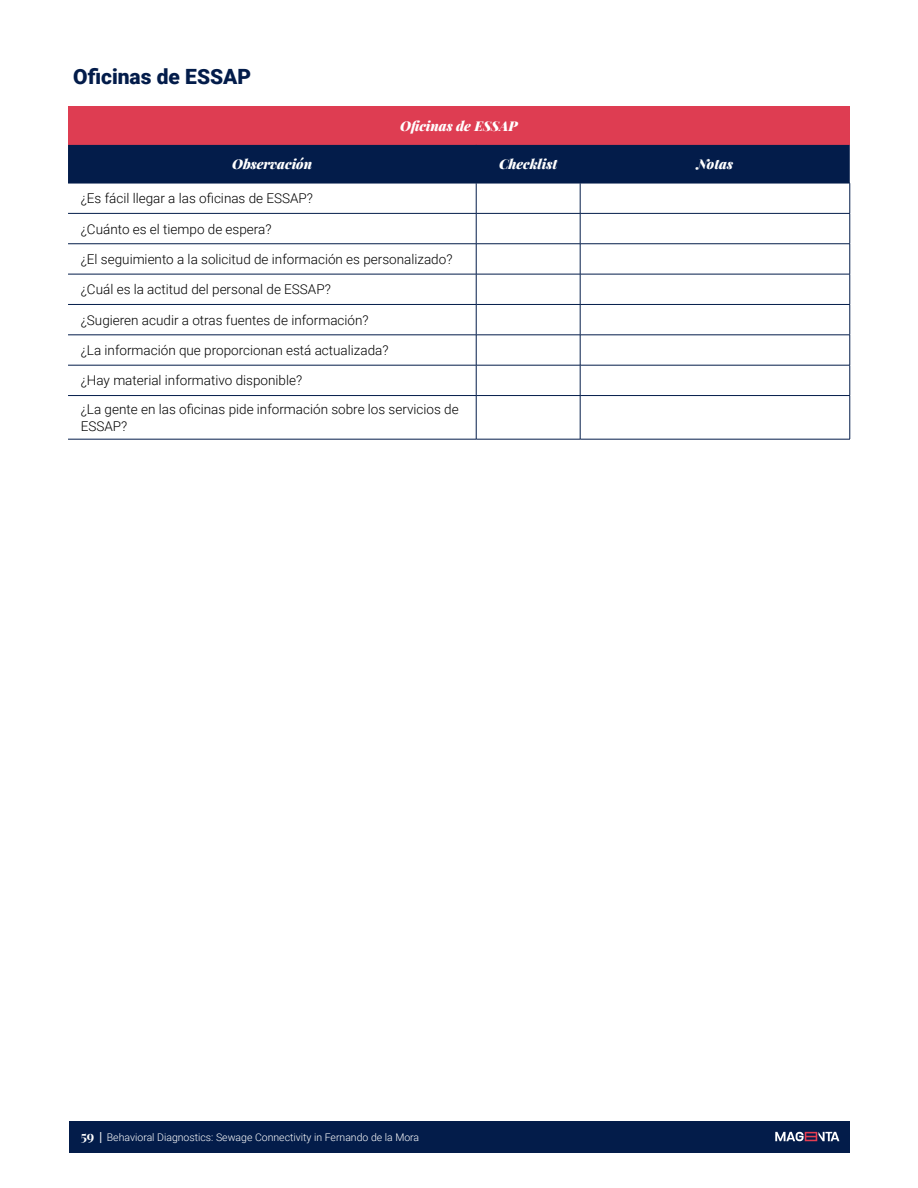
<style>
.page{position:relative;width:918px;height:1188px;background:#fff}
.page>*{position:absolute;margin:0;border:0;box-sizing:border-box;transform-origin:0 0}
.t1{font:900 21px "Roboto";color:#031c4a}
.t2{font:300 13.5px/28.8px "Roboto";color:#000}
.t3{font:italic 900 13.5px "Playfair Display";color:#fff}
.t4{font:300 10.5px "Roboto";color:#fff}
.s1{font-family:"Playfair Display";font-weight:700;font-size:13.5px}
.s2{font-family:"Playfair Display";font-weight:700}
</style>
<div class="page">
<div style="left:69px;top:1121px;width:781px;height:31px;background:#031c4a"></div>
<svg style="left:775px;top:1132px;width:64px;height:9px"></svg>
<div style="left:68px;top:107px;width:782px;height:38px;background:#de3d52"></div>
<div style="left:68px;top:145px;width:782px;height:38px;background:#031c4a"></div>
<svg style="left:68px;top:184px;width:782px;height:255px"></svg>
<hr style="left:476px;top:145px;width:1px;height:38px;background:#031c4a">
<hr style="left:68px;top:183px;width:408px;height:1px;background:#031c4a">
<hr style="left:476px;top:183px;width:104px;height:1px;background:#031c4a">
<hr style="left:476px;top:183px;width:1px;height:30px;background:#031c4a">
<hr style="left:580px;top:183px;width:270px;height:1px;background:#031c4a">
<hr style="left:580px;top:183px;width:1px;height:30px;background:#031c4a">
<hr style="left:850px;top:183px;width:1px;height:30px;background:#031c4a">
<hr style="left:68px;top:213px;width:408px;height:1px;background:#031c4a">
<hr style="left:476px;top:213px;width:104px;height:1px;background:#031c4a">
<hr style="left:476px;top:214px;width:1px;height:30px;background:#031c4a">
<hr style="left:580px;top:213px;width:270px;height:1px;background:#031c4a">
<hr style="left:580px;top:214px;width:1px;height:30px;background:#031c4a">
<hr style="left:850px;top:214px;width:1px;height:30px;background:#031c4a">
<hr style="left:68px;top:243px;width:408px;height:1px;background:#031c4a">
<hr style="left:476px;top:243px;width:104px;height:1px;background:#031c4a">
<hr style="left:476px;top:244px;width:1px;height:30px;background:#031c4a">
<hr style="left:580px;top:243px;width:270px;height:1px;background:#031c4a">
<hr style="left:580px;top:244px;width:1px;height:30px;background:#031c4a">
<hr style="left:850px;top:244px;width:1px;height:30px;background:#031c4a">
<hr style="left:68px;top:274px;width:408px;height:1px;background:#031c4a">
<hr style="left:476px;top:274px;width:104px;height:1px;background:#031c4a">
<hr style="left:476px;top:274px;width:1px;height:30px;background:#031c4a">
<hr style="left:580px;top:274px;width:270px;height:1px;background:#031c4a">
<hr style="left:580px;top:274px;width:1px;height:30px;background:#031c4a">
<hr style="left:850px;top:274px;width:1px;height:30px;background:#031c4a">
<hr style="left:68px;top:304px;width:408px;height:1px;background:#031c4a">
<hr style="left:476px;top:304px;width:104px;height:1px;background:#031c4a">
<hr style="left:476px;top:305px;width:1px;height:30px;background:#031c4a">
<hr style="left:580px;top:304px;width:270px;height:1px;background:#031c4a">
<hr style="left:580px;top:305px;width:1px;height:30px;background:#031c4a">
<hr style="left:850px;top:305px;width:1px;height:30px;background:#031c4a">
<hr style="left:68px;top:335px;width:408px;height:1px;background:#031c4a">
<hr style="left:476px;top:335px;width:104px;height:1px;background:#031c4a">
<hr style="left:476px;top:335px;width:1px;height:30px;background:#031c4a">
<hr style="left:580px;top:335px;width:270px;height:1px;background:#031c4a">
<hr style="left:580px;top:335px;width:1px;height:30px;background:#031c4a">
<hr style="left:850px;top:335px;width:1px;height:30px;background:#031c4a">
<hr style="left:68px;top:365px;width:408px;height:1px;background:#031c4a">
<hr style="left:476px;top:365px;width:104px;height:1px;background:#031c4a">
<hr style="left:476px;top:365px;width:1px;height:30px;background:#031c4a">
<hr style="left:580px;top:365px;width:270px;height:1px;background:#031c4a">
<hr style="left:580px;top:365px;width:1px;height:30px;background:#031c4a">
<hr style="left:850px;top:365px;width:1px;height:30px;background:#031c4a">
<hr style="left:68px;top:395px;width:408px;height:1px;background:#031c4a">
<hr style="left:476px;top:395px;width:104px;height:1px;background:#031c4a">
<hr style="left:476px;top:396px;width:1px;height:43px;background:#031c4a">
<hr style="left:580px;top:395px;width:270px;height:1px;background:#031c4a">
<hr style="left:580px;top:396px;width:1px;height:43px;background:#031c4a">
<hr style="left:850px;top:396px;width:1px;height:43px;background:#031c4a">
<hr style="left:68px;top:439px;width:408px;height:1px;background:#031c4a">
<hr style="left:476px;top:439px;width:104px;height:1px;background:#031c4a">
<hr style="left:580px;top:439px;width:270px;height:1px;background:#031c4a">
<h1 class="t1" style="left:73px;top:62px;width:180px">Oficinas de ESSAP</h1>
<p class="t3" style="left:400px;top:115px;width:119px">Oficinas de ESSAP</p>
<p class="t3" style="left:232px;top:153px;width:81px">Observación</p>
<p class="t3" style="left:499px;top:153px;width:60px">Checklist</p>
<p class="t3" style="left:697px;top:153px;width:38px">Notas</p>
<p class="t2" style="left:81px;top:184px;width:234px">¿Es fácil llegar a las oficinas de ESSAP?</p>
<p class="t2" style="left:81px;top:214px;width:192px">¿Cuánto es el tiempo de espera?</p>
<p class="t2" style="left:81px;top:244px;width:373px">¿El seguimiento a la solicitud de información es personalizado?</p>
<p class="t2" style="left:81px;top:275px;width:252px">¿Cuál es la actitud del personal de ESSAP?</p>
<p class="t2" style="left:81px;top:305px;width:289px">¿Sugieren acudir a otras fuentes de información?</p>
<p class="t2" style="left:81px;top:335px;width:309px">¿La información que proporcionan está actualizada?</p>
<p class="t2" style="left:81px;top:366px;width:379px">¿Hay material informativo disponible?<br>¿La gente en las oficinas pide información sobre los servicios de</p>
<p class="t2" style="left:81px;top:411px;width:48px">ESSAP?</p>
<p class="t4" style="left:81px;top:1130px;width:340px"><span class="s1">59</span> <span class="s2">|</span> Behavioral Diagnostics: Sewage Connectivity in Fernando de la Mora</p>
</div>
